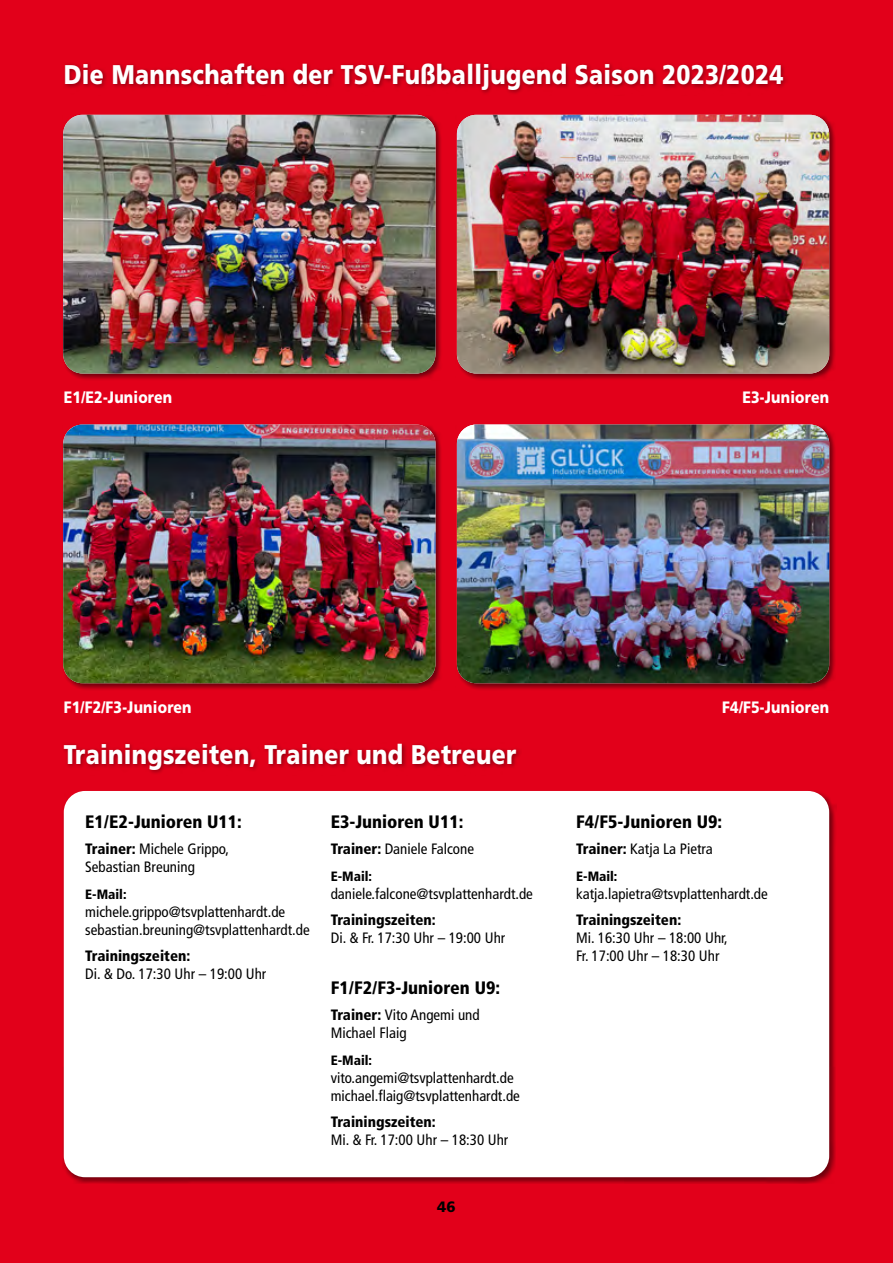
<style>
.page{position:relative;width:893px;height:1263px;background:#e2001a}
.page>*{position:absolute;margin:0;border:0;box-sizing:border-box;transform-origin:0 0}
.t1{font:900 27px "Frutiger LT Pro";letter-spacing:.015em;color:#fff;scale:.85 1}
.t2{font:900 condensed 18px "Frutiger LT Std";color:#000}
.t3{font:900 16.5px "Frutiger LT Pro";letter-spacing:.015em;color:#fff;scale:.85 1}
.t4{font:condensed 15px/18px "Frutiger LT Std";color:#000}
.t5{font:900 condensed 15px "Frutiger LT Std";color:#000}
.t6{font:900 15px "Frutiger LT Pro";color:#000}
.t7{font:900 condensed 13.5px "Frutiger LT Std";color:#000}
.s1{font-weight:900}
</style>
<div class="page">
<div style="left:62px;top:114px;width:380px;height:267px;background:#000;opacity:.5"></div>
<img style="left:63px;top:115px;width:372px;height:258px">
<div style="left:456px;top:114px;width:380px;height:267px;background:#000;opacity:.5"></div>
<img style="left:457px;top:115px;width:372px;height:258px">
<div style="left:63px;top:62px;width:726px;height:34px;background:#000;opacity:.35"></div>
<div style="left:61px;top:742px;width:460px;height:34px;background:#000;opacity:.35"></div>
<div style="left:63px;top:790px;width:774px;height:394px;background:#000;opacity:.5"></div>
<div style="left:64px;top:791px;width:765px;height:386px;background:#fff;border-radius:21px"></div>
<div style="left:62px;top:424px;width:380px;height:267px;background:#000;opacity:.5"></div>
<img style="left:63px;top:424px;width:372px;height:259px">
<div style="left:456px;top:424px;width:380px;height:267px;background:#000;opacity:.5"></div>
<img style="left:457px;top:424px;width:372px;height:259px">
<h1 class="t1" style="left:64px;top:58px;width:848px">Die Mannschaften der TSV-Fußballjugend Saison 2023/2024</h1>
<p class="t3" style="left:64px;top:387px;width:129px">E1/E2-Junioren</p>
<p class="t3" style="left:742px;top:387px;width:104px">E3-Junioren</p>
<p class="t3" style="left:64px;top:697px;width:152px">F1/F2/F3-Junioren</p>
<p class="t3" style="left:722px;top:697px;width:127px">F4/F5-Junioren</p>
<h1 class="t1" style="left:64px;top:739px;width:534px">Trainingszeiten, Trainer und Betreuer</h1>
<p class="t2" style="left:85px;top:811px;width:158px">E1/E2-Junioren U11:</p>
<p class="t4" style="left:85px;top:840px;width:145px"><span class="s1">Trainer:</span> Michele Grippo,<br>Sebastian Breuning</p>
<p class="t7" style="left:85px;top:886px;width:43px">E-Mail:</p>
<p class="t4" style="left:85px;top:903px;width:226px">michele.grippo@tsvplattenhardt.de sebastian.breuning@tsvplattenhardt.de</p>
<p class="t5" style="left:85px;top:947px;width:107px">Trainingszeiten:</p>
<p class="t4" style="left:85px;top:965px;width:183px">Di. &amp; Do. 17:30 Uhr – 19:00 Uhr</p>
<p class="t2" style="left:331px;top:811px;width:134px">E3-Junioren U11:</p>
<p class="t4" style="left:331px;top:840px;width:145px"><span class="s1">Trainer:</span> Daniele Falcone</p>
<p class="t7" style="left:331px;top:868px;width:43px">E-Mail:</p>
<p class="t4" style="left:331px;top:885px;width:204px">daniele.falcone@tsvplattenhardt.de</p>
<p class="t5" style="left:331px;top:911px;width:107px">Trainingszeiten:</p>
<p class="t4" style="left:331px;top:929px;width:176px">Di. &amp; Fr. 17:30 Uhr – 19:00 Uhr</p>
<p class="t2" style="left:331px;top:977px;width:171px">F1/F2/F3-Junioren U9:</p>
<p class="t4" style="left:331px;top:1006px;width:150px"><span class="s1">Trainer:</span> Vito Angemi und<br>Michael Flaig</p>
<p class="t7" style="left:331px;top:1052px;width:43px">E-Mail:</p>
<p class="t4" style="left:331px;top:1069px;width:191px">vito.angemi@tsvplattenhardt.de michael.flaig@tsvplattenhardt.de</p>
<p class="t5" style="left:331px;top:1113px;width:107px">Trainingszeiten:</p>
<p class="t4" style="left:331px;top:1131px;width:179px">Mi. &amp; Fr. 17:00 Uhr – 18:30 Uhr</p>
<p class="t6" style="left:437px;top:1198px;width:20px">46</p>
<p class="t2" style="left:576px;top:811px;width:147px">F4/F5-Junioren U9:</p>
<p class="t4" style="left:576px;top:840px;width:138px"><span class="s1">Trainer:</span> Katja La Pietra</p>
<p class="t7" style="left:576px;top:868px;width:43px">E-Mail:</p>
<p class="t4" style="left:576px;top:885px;width:193px">katja.lapietra@tsvplattenhardt.de</p>
<p class="t5" style="left:576px;top:911px;width:107px">Trainingszeiten:</p>
<p class="t4" style="left:576px;top:929px;width:153px">Mi. 16:30 Uhr – 18:00 Uhr,<br>Fr. 17:00 Uhr – 18:30 Uhr</p>
</div>
